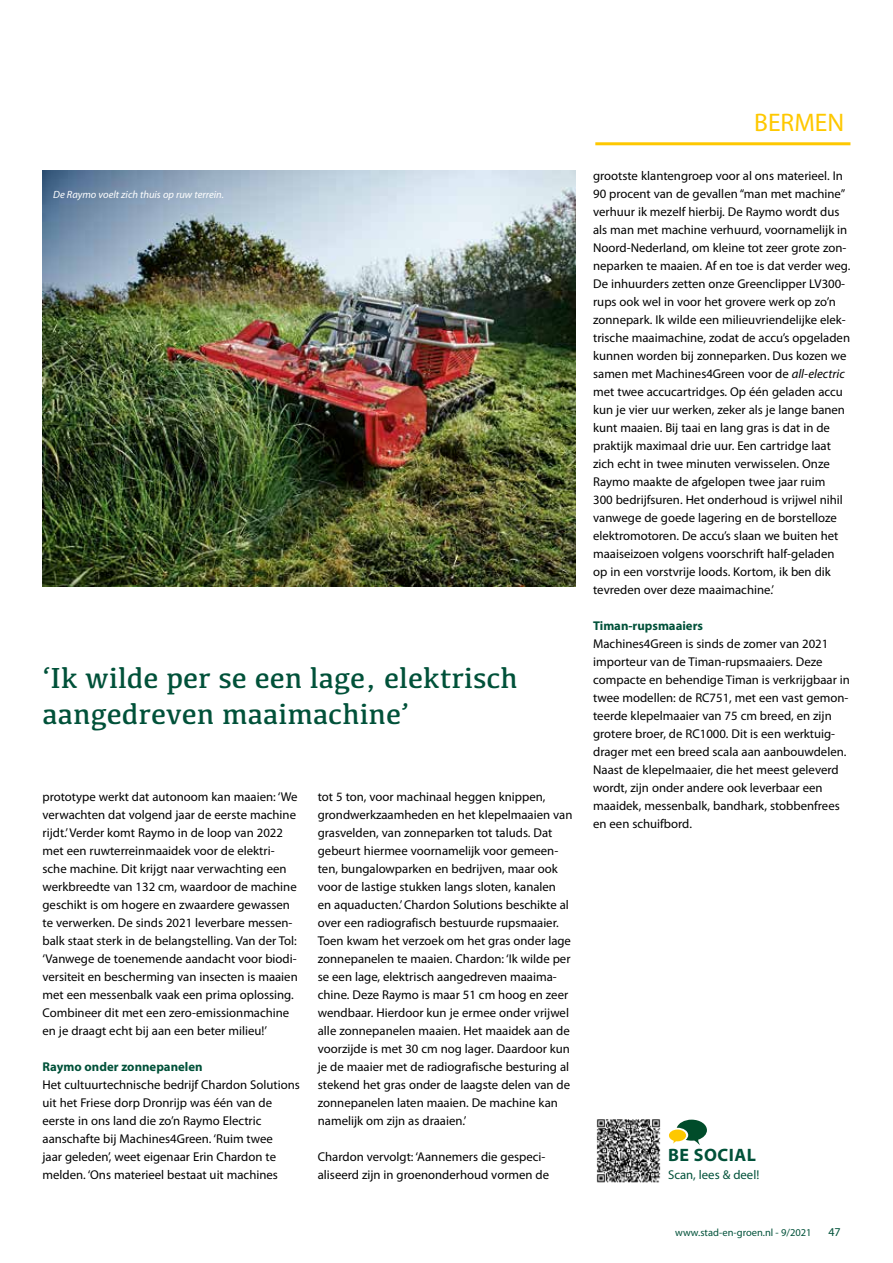
<style>
.page{position:relative;width:893px;height:1263px;background:#fff}
.page>*{position:absolute;margin:0;border:0;box-sizing:border-box;transform-origin:0 0}
.t1{font:30px/36px "Kefa";color:#005139}
.t2{font:25.5px "Myriad Pro";color:#fec800}
.t3{font:700 18px "Myriad Pro";letter-spacing:.03em;color:#005139}
.t4{font:12.75px/18px "Myriad Pro";color:#000}
.t5{font:700 12.75px "Myriad Pro";color:#005139}
.t6{font:12.75px "Myriad Pro";color:#005139}
.t7{font:12px "Myriad Pro";color:#005139}
.t8{font:italic 10.5px "Myriad Pro";color:#fff}
.t9{font:10.5px "Myriad Pro";color:#005139}
.s1{font-style:italic}
</style>
<div class="page">
<hr style="left:595px;top:142px;width:255px;height:3px;background:#fec800">
<img style="left:43px;top:170px;width:532px;height:416px">
<img style="left:596px;top:1119px;width:65px;height:64px">
<svg style="left:669px;top:1120px;width:38px;height:25px"></svg>
<p class="t8" style="left:53px;top:188px;width:172px">De Raymo voelt zich thuis op ruw terrein.</p>
<h1 class="t1" style="left:43px;top:659px;width:477px">‘Ik wilde per se een lage, elektrisch aangedreven maaimachine’</h1>
<p class="t4" style="left:43px;top:788px;width:257px">prototype werkt dat autonoom kan maaien: ‘We verwachten dat volgend jaar de eerste machine rijdt.’ Verder komt Raymo in de loop van 2022 met een ruwterreinmaaidek voor de elektri&shy;sche machine. Dit krijgt naar verwachting een werkbreedte van 132 cm, waardoor de machine geschikt is om hogere en zwaardere gewassen te verwerken. De sinds 2021 leverbare messen&shy;balk staat sterk in de belangstelling. Van der Tol: ‘Vanwege de toenemende aandacht voor biodi&shy;versiteit en bescherming van insecten is maaien met een messenbalk vaak een prima oplossing.<br>Combineer dit met een zero-emissionmachine en je draagt echt bij aan een beter milieu!’</p>
<p class="t5" style="left:43px;top:1058px;width:162px">Raymo onder zonnepanelen</p>
<p class="t4" style="left:43px;top:1076px;width:259px">Het cultuurtechnische bedrijf Chardon Solutions uit het Friese dorp Dronrijp was één van de eerste in ons land die zo’n Raymo Electric aanschafte bij Machines4Green. ‘Ruim twee<br>jaar geleden’, weet eigenaar Erin Chardon te melden. ‘Ons materieel bestaat uit machines</p>
<p class="t4" style="left:318px;top:788px;width:256px">tot 5 ton, voor machinaal heggen knippen, grondwerkzaamheden en het klepelmaaien van grasvelden, van zonneparken tot taluds. Dat gebeurt hiermee voornamelijk voor gemeen&shy;ten, bungalowparken en bedrijven, maar ook voor de lastige stukken langs sloten, kanalen en aquaducten.’ Chardon Solutions beschikte al over een radiografisch bestuurde rupsmaaier.<br>Toen kwam het verzoek om het gras onder lage zonnepanelen te maaien. Chardon: ‘Ik wilde per se een lage, elektrisch aangedreven maaima&shy;chine. Deze Raymo is maar 51 cm hoog en zeer wendbaar. Hierdoor kun je ermee onder vrijwel alle zonnepanelen maaien. Het maaidek aan de voorzijde is met 30 cm nog lager. Daardoor kun je de maaier met de radiografische besturing al stekend het gras onder de laagste delen van de zonnepanelen laten maaien. De machine kan namelijk om zijn as draaien.’</p>
<p class="t4" style="left:318px;top:1148px;width:233px">Chardon vervolgt: ‘Aannemers die gespeci&shy;aliseerd zijn in groenonderhoud vormen de</p>
<h2 class="t2" style="left:754px;top:107px;width:91px">BERMEN</h2>
<p class="t4" style="left:593px;top:167px;width:259px">grootste klantengroep voor al ons materieel. In 90 procent van de gevallen “man met machine” verhuur ik mezelf hierbij. De Raymo wordt dus als man met machine verhuurd, voornamelijk in Noord-Nederland, om kleine tot zeer grote zon&shy;neparken te maaien. Af en toe is dat verder weg.<br>De inhuurders zetten onze Greenclipper LV300- rups ook wel in voor het grovere werk op zo’n zonnepark. Ik wilde een milieuvriendelijke elek&shy;trische maaimachine, zodat de accu’s opgeladen kunnen worden bij zonneparken. Dus kozen we samen met Machines4Green voor de <span class="s1">all-electric </span>met twee accucartridges. Op één geladen accu kun je vier uur werken, zeker als je lange banen kunt maaien. Bij taai en lang gras is dat in de praktijk maximaal drie uur. Een cartridge laat zich echt in twee minuten verwisselen. Onze Raymo maakte de afgelopen twee jaar ruim<br>300 bedrijfsuren. Het onderhoud is vrijwel nihil vanwege de goede lagering en de borstelloze elektromotoren. De accu’s slaan we buiten het maaiseizoen volgens voorschrift half-geladen op in een vorstvrije loods. Kortom, ik ben dik tevreden over deze maaimachine.’</p>
<p class="t5" style="left:593px;top:618px;width:111px">Timan-rupsmaaiers</p>
<p class="t4" style="left:593px;top:635px;width:258px">Machines4Green is sinds de zomer van 2021 importeur van de Timan-rupsmaaiers. Deze compacte en behendige Timan is verkrijgbaar in twee modellen: de RC751, met een vast gemon&shy;teerde klepelmaaier van 75 cm breed, en zijn grotere broer, de RC1000. Dit is een werktuig&shy;drager met een breed scala aan aanbouwdelen.<br>Naast de klepelmaaier, die het meest geleverd wordt, zijn onder andere ook leverbaar een maaidek, messenbalk, bandhark, stobbenfrees en een schuifbord.</p>
<h3 class="t3" style="left:668px;top:1143px;width:89px">BE SOCIAL</h3>
<p class="t6" style="left:668px;top:1167px;width:93px">Scan, lees &amp; deel!</p>
<p class="t9" style="left:675px;top:1226px;width:138px">www.stad-en-groen.nl - 9/2021</p>
<p class="t7" style="left:828px;top:1224px;width:14px">47</p>
</div>
